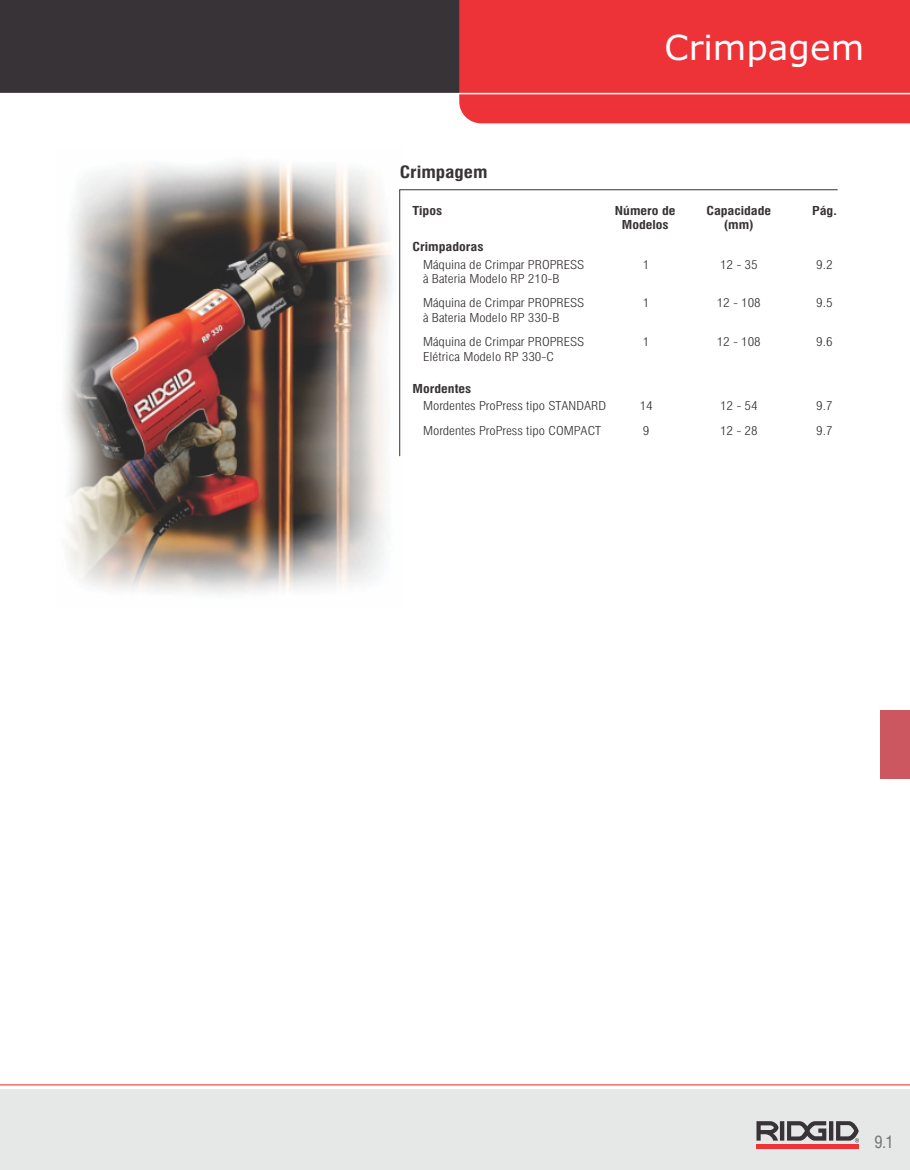
<style>
.page{position:relative;width:910px;height:1170px;background:#fff}
.page>*{position:absolute;margin:0;border:0;box-sizing:border-box;transform-origin:0 0}
.t1{font:34.5px "Verdana";color:#fff}
.t2{font:700 condensed 16.5px "Swiss 721 BT";color:#383336;scale:1.17 1}
.t3{font:condensed 16.5px "Swiss 721 BT";color:#737375}
.t4{font:300 condensed 12px/14.4px "Swiss 721 BT";color:#383336;scale:1.17 1}
.t5{font:700 condensed 12px/14.4px "Swiss 721 BT";color:#383336;text-align:center;scale:1.17 1}
</style>
<div class="page">
<img style="left:64px;top:162px;width:336px;height:432px">
<div style="left:0;top:0;width:910px;height:94px;background:#383336"></div>
<div style="left:459px;top:0;width:451px;height:123px;background:#ed3338"></div>
<hr style="left:0;top:93px;width:910px;height:1px;background:#fff">
<div style="left:0;top:1089px;width:910px;height:80px;background:#e6e8e8"></div>
<hr style="left:0;top:1084px;width:910px;height:1px;background:#ed3338">
<hr style="left:756px;top:1144px;width:103px;height:4px;background:#ed3338">
<svg style="left:756px;top:1121px;width:103px;height:21px"></svg>
<svg style="left:399px;top:189px;width:439px;height:267px"></svg>
<div style="left:880px;top:710px;width:30px;height:68px;background:#cc5761"></div>
<h2 class="t2" style="left:400px;top:165px;width:77px">Crimpagem</h2>
<h1 class="t1" style="left:665px;top:34px;width:201px">Crimpagem</h1>
<p class="t5" style="left:706px;top:204px;width:57px">Capacidade (mm)</p>
<p class="t4" style="left:720px;top:258px;width:34px">12 - 35</p>
<p class="t5" style="left:412px;top:204px;width:27px">Tipos</p>
<p class="t5" style="left:615px;top:204px;width:53px">Número de<br>Modelos</p>
<p class="t5" style="left:812px;top:204px;width:23px">Pág.</p>
<p class="t4" style="left:423px;top:258px;width:139px">Máquina de Crimpar PROPRESS à Bateria Modelo RP 210-B</p>
<p class="t5" style="left:412px;top:241px;width:62px">Crimpadoras</p>
<p class="t4" style="left:816px;top:258px;width:15px">9.2</p>
<p class="t4" style="left:816px;top:297px;width:15px">9.5</p>
<p class="t4" style="left:643px;top:258px;width:7px">1</p>
<p class="t4" style="left:423px;top:297px;width:139px">Máquina de Crimpar PROPRESS à Bateria Modelo RP 330-B</p>
<p class="t4" style="left:423px;top:336px;width:139px">Máquina de Crimpar PROPRESS<br>Elétrica Modelo RP 330-C</p>
<p class="t4" style="left:643px;top:336px;width:7px">1</p>
<p class="t4" style="left:717px;top:336px;width:39px">12 - 108</p>
<p class="t4" style="left:816px;top:336px;width:15px">9.6</p>
<p class="t4" style="left:643px;top:297px;width:7px">1</p>
<p class="t4" style="left:717px;top:297px;width:39px">12 - 108</p>
<p class="t5" style="left:412px;top:383px;width:52px">Mordentes</p>
<p class="t4" style="left:423px;top:400px;width:158px">Mordentes ProPress tipo STANDARD</p>
<p class="t4" style="left:423px;top:424px;width:154px">Mordentes ProPress tipo COMPACT</p>
<p class="t4" style="left:640px;top:400px;width:13px">14</p>
<p class="t4" style="left:720px;top:400px;width:34px">12 - 54</p>
<p class="t4" style="left:643px;top:424px;width:7px">9</p>
<p class="t4" style="left:720px;top:424px;width:34px">12 - 28</p>
<p class="t4" style="left:816px;top:400px;width:15px">9.7</p>
<p class="t4" style="left:816px;top:424px;width:15px">9.7</p>
<h2 class="t3" style="left:874px;top:1135px;width:21px">9.1</h2>
</div>
